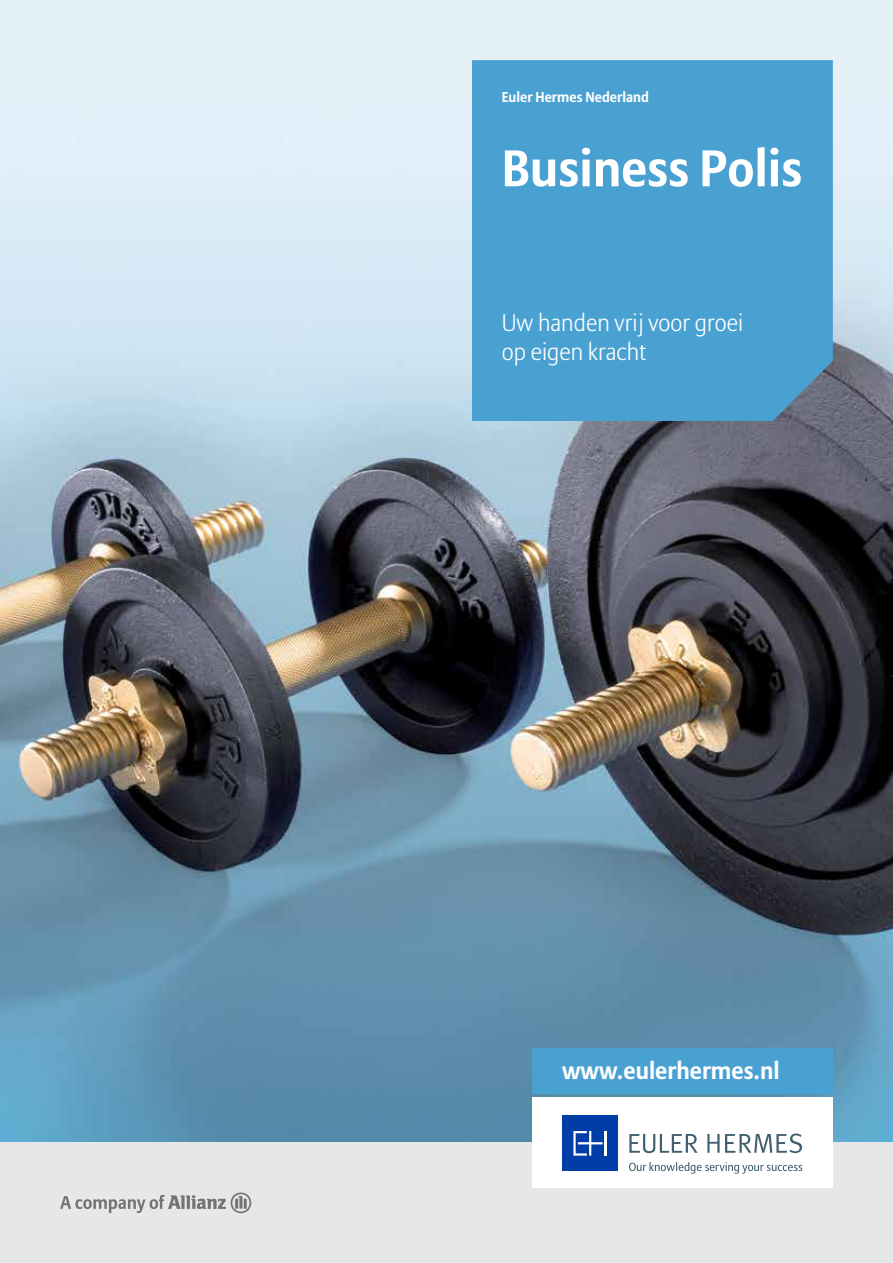
<style>
.page{position:relative;width:893px;height:1263px;background:#fff}
.page>*{position:absolute;margin:0;border:0;box-sizing:border-box;transform-origin:0 0}
.t1{font:700 51px "Allianz Sans";color:#fff}
.t2{font:300 24px/28.5px "Allianz Sans";color:#fff}
.t3{font:700 24px "Allianz Sans";color:#fff}
.t4{font:700 14.25px "Allianz Sans";color:#fff}
</style>
<div class="page">
<img style="left:0;top:0;width:893px;height:1143px">
<div style="left:0;top:1143px;width:893px;height:120px;background:#e6e7e8"></div>
<div style="left:472px;top:60px;width:361px;height:361px;background:#49a1d2"></div>
<div style="left:532px;top:1097px;width:301px;height:91px;background:#fff"></div>
<div style="left:562px;top:1115px;width:56px;height:56px;background:#003da6"></div>
<hr style="left:605px;top:1131px;width:2px;height:24px;background:#fff">
<svg style="left:573px;top:1131px;width:29px;height:24px"></svg>
<svg style="left:629px;top:1134px;width:68px;height:19px"></svg>
<svg style="left:707px;top:1133px;width:95px;height:20px"></svg>
<svg style="left:629px;top:1162px;width:173px;height:12px"></svg>
<div style="left:532px;top:1049px;width:301px;height:45px;background:#49a1d2"></div>
<svg style="left:60px;top:1192px;width:191px;height:21px"></svg>
<p class="t4" style="left:502px;top:87px;width:149px">Euler Hermes Nederland</p>
<h1 class="t1" style="left:502px;top:136px;width:302px">Business Polis</h1>
<p class="t2" style="left:502px;top:309px;width:243px">Uw handen vrij voor groei op eigen kracht</p>
<p class="t3" style="left:562px;top:1055px;width:219px">www.eulerhermes.nl</p>
</div>
